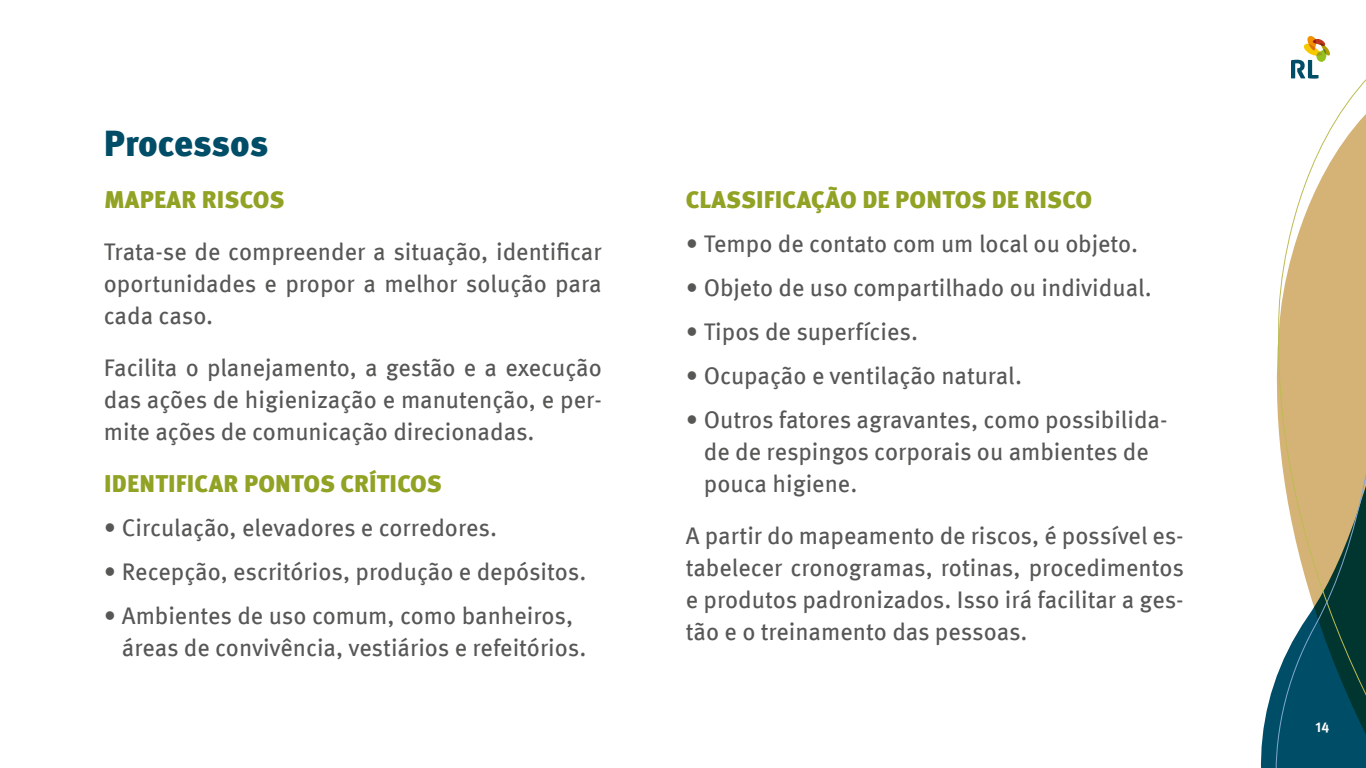
<style>
.page{position:relative;width:1366px;height:768px;background:#fff}
.page>*{position:absolute;margin:0;border:0;box-sizing:border-box;transform-origin:0 0}
.t1{font:900 36px "Meta Pro";letter-spacing:-.005em;color:#004d67}
.t2{font:24px/32px "Meta Pro";color:#575756;text-align:justify}
.t3{font:900 24px "Meta Pro";letter-spacing:.01em;color:#91a224}
.t4{font:700 14px "Meta Pro";color:#fff}
</style>
<div class="page">
<svg style="left:1297px;top:79px;width:69px;height:128px"></svg>
<svg style="left:1260px;top:207px;width:106px;height:561px"></svg>
<svg style="left:1291px;top:36px;width:39px;height:43px"></svg>
<h1 class="t1" style="left:104px;top:115px;width:166px">Processos</h1>
<p class="t3" style="left:104px;top:180px;width:182px">MAPEAR RISCOS</p>
<p class="t2" style="left:104px;top:234px;width:499px">Trata-se de compreender a situação, identificar oportunidades e propor a melhor solução para cada caso.</p>
<p class="t2" style="left:104px;top:350px;width:499px">Facilita o planejamento, a gestão e a execução das ações de higienização e manutenção, e per&shy;mite ações de comunicação direcionadas.</p>
<p class="t3" style="left:104px;top:464px;width:339px">IDENTIFICAR PONTOS CRÍTICOS</p>
<p class="t2" style="left:104px;top:510px;width:395px">• Circulação, elevadores e corredores.</p>
<p class="t2" style="left:104px;top:554px;width:484px">• Recepção, escritórios, produção e depósitos.</p>
<p class="t2" style="left:122px;top:598px;width:466px;text-indent:-18px">• Ambientes de uso comum, como banheiros, áreas de convivência, vestiários e refeitórios.</p>
<p class="t3" style="left:686px;top:181px;width:408px">CLASSIFICAÇÃO DE PONTOS DE RISCO</p>
<p class="t2" style="left:686px;top:226px;width:454px">• Tempo de contato com um local ou objeto.</p>
<p class="t2" style="left:686px;top:270px;width:468px">• Objeto de uso compartilhado ou individual.</p>
<p class="t2" style="left:686px;top:314px;width:234px">• Tipos de superfícies.</p>
<p class="t2" style="left:686px;top:358px;width:338px">• Ocupação e ventilação natural.</p>
<p class="t2" style="left:704px;top:402px;width:465px;text-align:left;text-indent:-18px">• Outros fatores agravantes, como possibilida&shy;de de respingos corporais ou ambientes de pouca higiene.</p>
<p class="t2" style="left:686px;top:518px;width:500px">A partir do mapeamento de riscos, é possível es&shy;tabelecer cronogramas, rotinas, procedimentos e produtos padronizados. Isso irá facilitar a ges&shy;tão e o treinamento das pessoas.</p>
<p class="t4" style="left:1315px;top:716px;width:15px">14</p>
</div>
